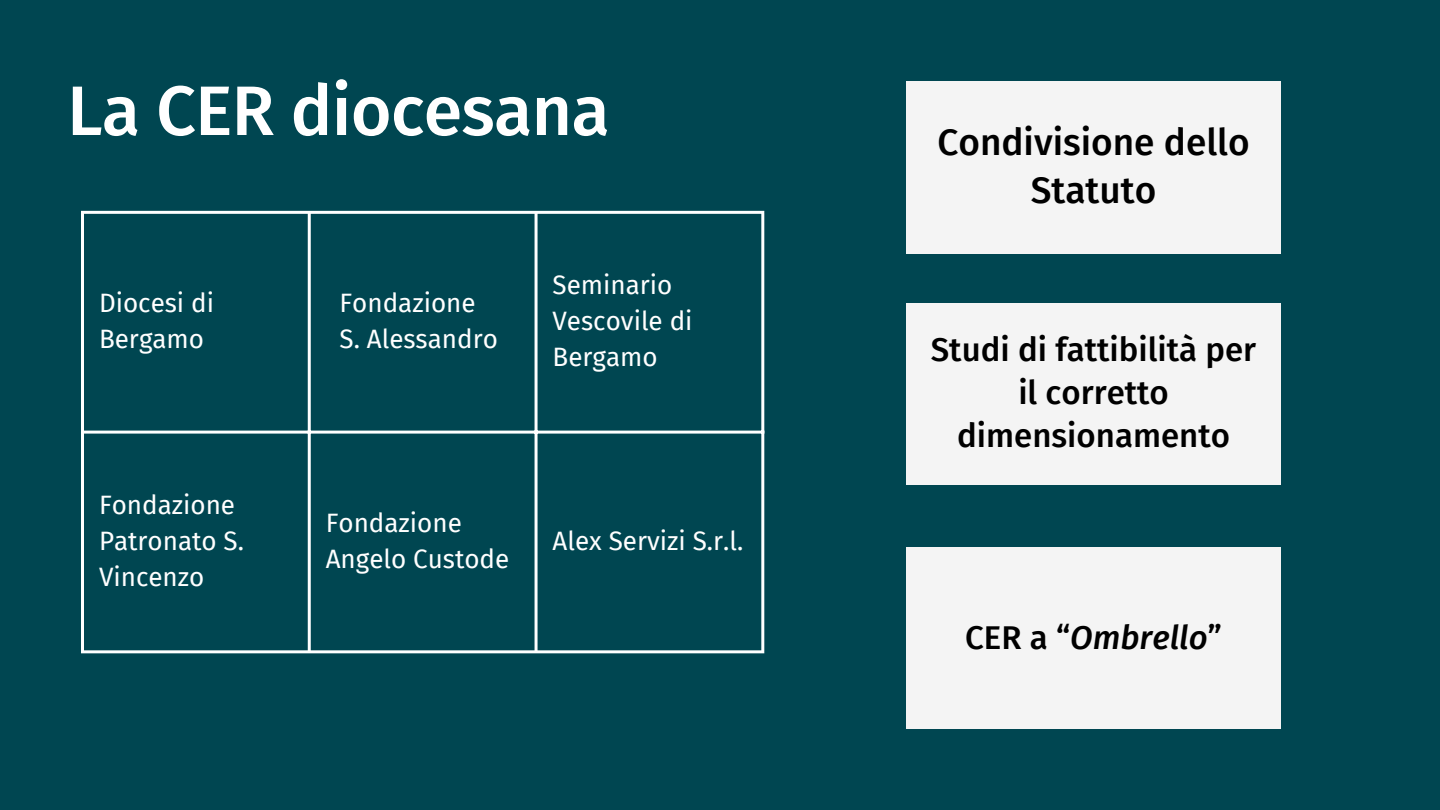
<style>
.page{position:relative;width:1440px;height:810px;background:#004651}
.page>*{position:absolute;margin:0;border:0;box-sizing:border-box;transform-origin:0 0}
.t1{font:500 70px "Fira Sans";letter-spacing:-.01em;color:#fff}
.t2{font:500 37px/48px "Fira Sans";color:#000;text-align:center}
.t3{font:500 33px/42.8px "Fira Sans";color:#000;text-align:center}
.t4{font:italic 500 33px "Fira Sans";color:#000}
.t5{font:26px/36px "Fira Sans";color:#fff}
.s1{font-style:normal}
</style>
<div class="page">
<div style="left:906px;top:303px;width:375px;height:181px;background:#f4f4f4"></div>
<div style="left:906px;top:81px;width:375px;height:173px;background:#f4f4f4"></div>
<hr style="left:81px;top:214px;width:3px;height:436px;background:#fff">
<hr style="left:308px;top:214px;width:3px;height:436px;background:#fff">
<hr style="left:535px;top:214px;width:3px;height:436px;background:#fff">
<hr style="left:761px;top:214px;width:3px;height:436px;background:#fff">
<hr style="left:81px;top:211px;width:683px;height:3px;background:#fff">
<hr style="left:81px;top:431px;width:683px;height:3px;background:#fff">
<hr style="left:81px;top:650px;width:683px;height:3px;background:#fff">
<div style="left:906px;top:548px;width:375px;height:181px;background:#f4f4f4"></div>
<p class="t1" style="left:67px;top:70px;width:544px">La CER diocesana</p>
<p class="t5" style="left:99px;top:285px;width:117px">Diocesi di<br>Bergamo</p>
<p class="t5" style="left:340px;top:285px;width:138px">Fondazione</p>
<p class="t5" style="left:340px;top:321px;width:160px">S. Alessandro</p>
<p class="t5" style="left:553px;top:267px;width:142px">Seminario<br>Vescovile di<br>Bergamo</p>
<p class="t5" style="left:99px;top:487px;width:147px">Fondazione<br>Patronato S.<br>Vincenzo</p>
<p class="t5" style="left:326px;top:505px;width:185px">Fondazione<br>Angelo Custode</p>
<p class="t5" style="left:553px;top:523px;width:192px">Alex Servizi S.r.l.</p>
<p class="t2" style="left:937px;top:118px;width:314px">Condivisione dello<br>Statuto</p>
<h1 class="t3" style="left:931px;top:329px;width:327px">Studi di fattibilità per il corretto dimensionamento</h1>
<p class="t4" style="left:965px;top:618px;width:258px"><span class="s1">CER a “</span>Ombrello<span class="s1">”</span></p>
</div>
